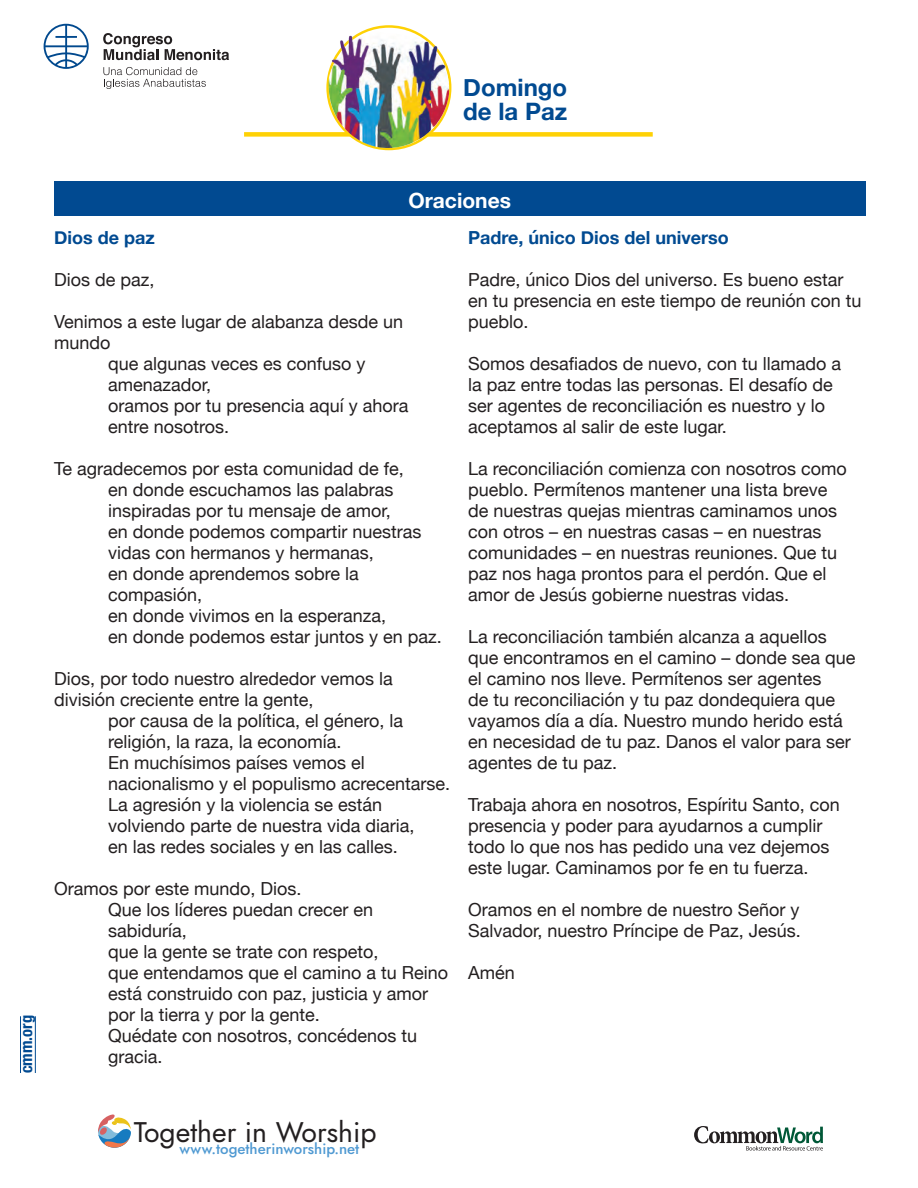
<style>
.page{position:relative;width:918px;height:1188px;background:#fff}
.page>*{position:absolute;margin:0;border:0;box-sizing:border-box;transform-origin:0 0}
.t1{font:italic 28.35px "Renner";color:#231f20}
.t2{font:700 24px/24px "Helvetica Neue";color:#014a91}
.t3{font:700 21px "Helvetica Neue";color:#fff}
.t4{font:18px/21px "Helvetica Neue";color:#231f20}
.t5{font:700 18px "Helvetica Neue";color:#014a91}
.t6{font:italic 500 15px "Renner";color:#4f99d2}
</style>
<div class="page">
<div style="left:244px;top:132px;width:409px;height:5px;background:#fed105"></div>
<img style="left:325px;top:28px;width:125px;height:121px">
<hr style="left:20px;top:1016px;width:1px;height:132px;background:#014a91">
<hr style="left:35px;top:1016px;width:1px;height:132px;background:#014a91">
<svg style="left:103px;top:33px;width:126px;height:27px"></svg>
<svg style="left:103px;top:67px;width:103px;height:22px"></svg>
<svg style="left:44px;top:24px;width:45px;height:45px"></svg>
<div style="left:54px;top:181px;width:811px;height:34px;background:#014a91"></div>
<div style="left:1px;top:1074px;width:914px;height:112px;background:#fff"></div>
<svg style="left:98px;top:1115px;width:33px;height:33px"></svg>
<svg style="left:694px;top:1126px;width:129px;height:25px"></svg>
<h2 class="t2" style="left:463px;top:76px;width:105px">Domingo de la Paz</h2>
<p class="t3" style="left:408px;top:184px;width:104px">Oraciones</p>
<p class="t5" style="left:54px;top:223px;width:102px">Dios de paz</p>
<p class="t4" style="left:54px;top:270px;width:102px">Dios de paz,</p>
<p class="t4" style="left:54px;top:312px;width:351px">Venimos a este lugar de alabanza desde un mundo</p>
<p class="t4" style="left:108px;top:354px;width:259px">que algunas veces es confuso y amenazador,</p>
<p class="t4" style="left:108px;top:396px;width:302px">oramos por tu presencia aquí y ahora entre nosotros.</p>
<p class="t4" style="left:54px;top:459px;width:351px">Te agradecemos por esta comunidad de fe,</p>
<p class="t4" style="left:108px;top:480px;width:287px">en donde escuchamos las palabras inspiradas por tu mensaje de amor,</p>
<p class="t4" style="left:108px;top:522px;width:315px">en donde podemos compartir nuestras vidas con hermanos y hermanas,</p>
<p class="t4" style="left:108px;top:564px;width:252px">en donde aprendemos sobre la compasión,</p>
<p class="t4" style="left:108px;top:606px;width:280px">en donde vivimos en la esperanza,</p>
<p class="t4" style="left:108px;top:627px;width:335px">en donde podemos estar juntos y en paz.</p>
<p class="t4" style="left:54px;top:669px;width:340px">Dios, por todo nuestro alrededor vemos la división creciente entre la gente,</p>
<p class="t4" style="left:108px;top:711px;width:297px">por causa de la política, el género, la religión, la raza, la economía.</p>
<p class="t4" style="left:108px;top:753px;width:344px">En muchísimos países vemos el nacionalismo y el populismo acrecentarse.</p>
<p class="t4" style="left:108px;top:795px;width:308px">La agresión y la violencia se están volviendo parte de nuestra vida diaria,</p>
<p class="t4" style="left:108px;top:837px;width:291px">en las redes sociales y en las calles.</p>
<p class="t4" style="left:54px;top:879px;width:249px">Oramos por este mundo, Dios.</p>
<p class="t4" style="left:108px;top:900px;width:267px">Que los líderes puedan crecer en sabiduría,</p>
<p class="t4" style="left:108px;top:942px;width:272px">que la gente se trate con respeto,</p>
<p class="t4" style="left:108px;top:963px;width:342px">que entendamos que el camino a tu Reino</p>
<p class="t4" style="left:108px;top:984px;width:322px">está construido con paz, justicia y amor por la tierra y por la gente.</p>
<p class="t4" style="left:108px;top:1026px;width:311px">Quédate con nosotros, concédenos tu gracia.</p>
<p class="t5" style="left:468px;top:223px;width:262px">Padre, único Dios del universo</p>
<p class="t4" style="left:468px;top:270px;width:395px">Padre, único Dios del universo. Es bueno estar en tu presencia en este tiempo de reunión con tu pueblo.</p>
<p class="t4" style="left:468px;top:354px;width:375px">Somos desafiados de nuevo, con tu llamado a la paz entre todas las personas. El desafío de ser agentes de reconciliación es nuestro y lo aceptamos al salir de este lugar.</p>
<p class="t4" style="left:468px;top:459px;width:380px">La reconciliación comienza con nosotros como pueblo. Permítenos mantener una lista breve de nuestras quejas mientras caminamos unos con otros – en nuestras casas – en nuestras comunidades – en nuestras reuniones. Que tu paz nos haga prontos para el perdón. Que el amor de Jesús gobierne nuestras vidas.</p>
<p class="t4" style="left:468px;top:627px;width:389px">La reconciliación también alcanza a aquellos que encontramos en el camino – donde sea que el camino nos lleve. Permítenos ser agentes<br>de tu reconciliación y tu paz dondequiera que vayamos día a día. Nuestro mundo herido está en necesidad de tu paz. Danos el valor para ser agentes de tu paz.</p>
<p class="t4" style="left:468px;top:795px;width:373px">Trabaja ahora en nosotros, Espíritu Santo, con presencia y poder para ayudarnos a cumplir todo lo que nos has pedido una vez dejemos este lugar. Caminamos por fe en tu fuerza.</p>
<p class="t4" style="left:468px;top:900px;width:334px">Oramos en el nombre de nuestro Señor y<br>Salvador, nuestro Príncipe de Paz, Jesús.</p>
<p class="t4" style="left:468px;top:963px;width:48px">Amén</p>
<h1 class="t1" style="left:134px;top:1113px;width:244px">Together in Worship</h1>
<p class="t6" style="left:179px;top:1138px;width:181px">www.togetherinworship.net</p>
</div>
